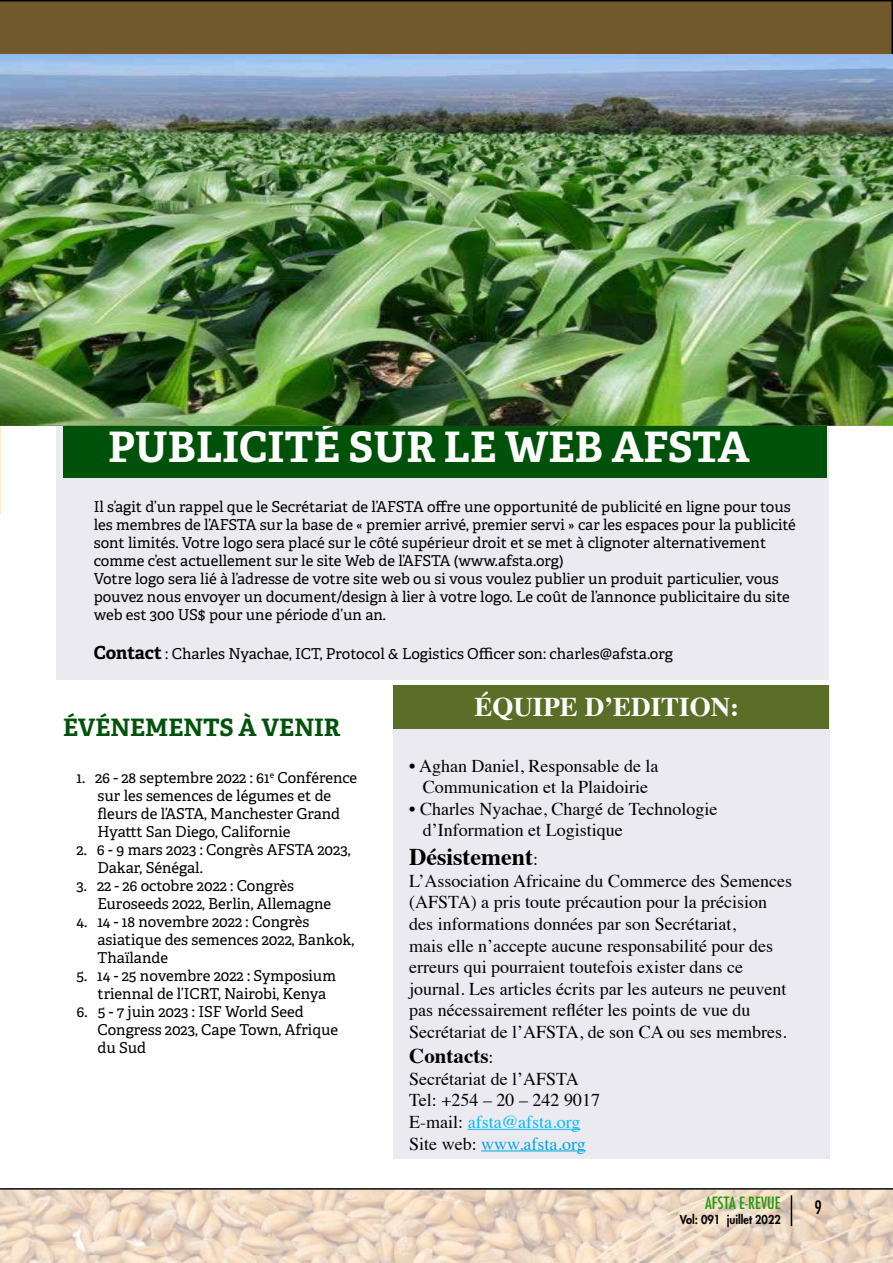
<style>
.page{position:relative;width:893px;height:1263px;background:#fff}
.page>*{position:absolute;margin:0;border:0;box-sizing:border-box;transform-origin:0 0}
.t1{font:700 42px "Adelle";color:#fff}
.t2{font:700 27px "Times";color:#fff}
.t3{font:700 24px "Adelle";color:#00520a}
.t4{font:700 24px "Times";color:#000}
.t5{font:700 21px "Times";color:#000}
.t6{font:18px/21.6px "Times";color:#000}
.t7{font:500 condensed 18px "Futura";color:#000}
.t8{font:500 condensed 16.5px "Futura";color:#239a09}
.t9{font:15px/18px "Adelle";color:#000}
.t10{font:800 12px "Futura Std";color:#000;scale:.92 1}
.s1{font-weight:700;font-size:18px}
.s2{font-weight:400;font-size:18px}
.s3{color:#00bef1}
.s4{color:#00a5e1}
</style>
<div class="page">
<img style="left:0;top:1190px;width:893px;height:73px">
<hr style="left:791px;top:1195px;width:1px;height:31px;background:#000">
<hr style="left:0;top:1188px;width:893px;height:2px;background:#000">
<div style="left:56px;top:425px;width:773px;height:254px;background:#eceaf1"></div>
<div style="left:64px;top:425px;width:763px;height:53px;background:#00520a"></div>
<div style="left:393px;top:685px;width:437px;height:473px;background:#eceaf1"></div>
<div style="left:0;top:0;width:893px;height:54px;background:#72592c"></div>
<hr style="left:468px;top:1129px;width:112px;height:1px;background:#00bef1">
<hr style="left:481px;top:1150px;width:105px;height:1px;background:#00a5e1">
<img style="left:0;top:54px;width:893px;height:371px">
<div style="left:393px;top:685px;width:436px;height:43px;background:#5a6e27"></div>
<h1 class="t1" style="left:108px;top:421px;width:643px">PUBLICITÉ SUR LE WEB AFSTA</h1>
<p class="t9" style="left:94px;top:497px;width:703px">Il s’agit d’un rappel que le Secrétariat de l’AFSTA offre une opportunité de publicité en ligne pour tous les membres de l’AFSTA sur la base de « premier arrivé, premier servi » car les espaces pour la publicité sont limités. Votre logo sera placé sur le côté supérieur droit et se met à clignoter alternativement comme c’est actuellement sur le site Web de l’AFSTA (www.afsta.org)<br>Votre logo sera lié à l’adresse de votre site web ou si vous voulez publier un produit particulier, vous pouvez nous envoyer un document/design à lier à votre logo. Le coût de l’annonce publicitaire du site web est 300 US$ pour une période d’un an.</p>
<p class="t9" style="left:94px;top:645px;width:581px"><span class="s1">Contact</span> : Charles Nyachae, ICT, Protocol &amp; Logistics Officer son: charles@afsta.org</p>
<h3 class="t3" style="left:63px;top:712px;width:279px">ÉVÉNEMENTS À VENIR</h3>
<p class="t9" style="left:98px;top:769px;width:261px;text-indent:-21px">1. 26 - 28 septembre 2022 : 61<sup>e</sup> Conférence sur les semences de légumes et de fleurs de l’ASTA, Manchester Grand Hyattt San Diego, Californie</p>
<p class="t9" style="left:98px;top:841px;width:254px;text-indent:-21px">2. 6 - 9 mars 2023 : Congrès AFSTA 2023,<br>Dakar, Sénégal.</p>
<p class="t9" style="left:98px;top:877px;width:235px;text-indent:-21px">3. 22 - 26 octobre 2022 : Congrès<br>Euroseeds 2022, Berlin, Allemagne</p>
<p class="t9" style="left:98px;top:913px;width:258px;text-indent:-21px">4. 14 - 18 novembre 2022 : Congrès asiatique des semences 2022, Bankok,<br>Thaïlande</p>
<p class="t9" style="left:98px;top:967px;width:240px;text-indent:-21px">5. 14 - 25 novembre 2022 : Symposium triennal de l’ICRT, Nairobi, Kenya</p>
<p class="t9" style="left:98px;top:1003px;width:242px;text-indent:-21px">6. 5 - 7 juin 2023 : ISF World Seed<br>Congress 2023, Cape Town, Afrique du Sud</p>
<h2 class="t2" style="left:474px;top:681px;width:266px">ÉQUIPE D’EDITION:</h2>
<p class="t6" style="left:409px;top:753px;width:251px;text-align:center">• Aghan Daniel, Responsable de la<br>Communication et la Plaidoirie</p>
<p class="t6" style="left:423px;top:796px;width:296px;text-indent:-14px">• Charles Nyachae, Chargé de Technologie d’Information et Logistique</p>
<h3 class="t4" style="left:409px;top:834px;width:130px">Désistement<span class="s2">:</span></h3>
<p class="t6" style="left:409px;top:868px;width:384px">L’Association Africaine du Commerce des Semences (AFSTA) a pris toute précaution pour la précision des informations données par son Secrétariat,<br>mais elle n’accepte aucune responsabilité pour des erreurs qui pourraient toutefois exister dans ce journal. Les articles écrits par les auteurs ne peuvent pas nécessairement refléter les points de vue du Secrétariat de l’AFSTA, de son CA ou ses membres.</p>
<h3 class="t5" style="left:409px;top:1036px;width:86px">Contacts<span class="s2">:</span></h3>
<p class="t6" style="left:409px;top:1066px;width:192px">Secrétariat de l’AFSTA<br>Tel: +254 – 20 – 242 9017<br>E-mail: <span class="s3">afsta@afsta.org<br></span>Site web: <span class="s4">www.afsta.org</span></p>
<p class="t8" style="left:705px;top:1192px;width:77px">AFSTA E-REVUE</p>
<p class="t10" style="left:680px;top:1211px;width:111px">Vol: 091 juillet 2022</p>
<p class="t7" style="left:814px;top:1196px;width:9px">9</p>
</div>
